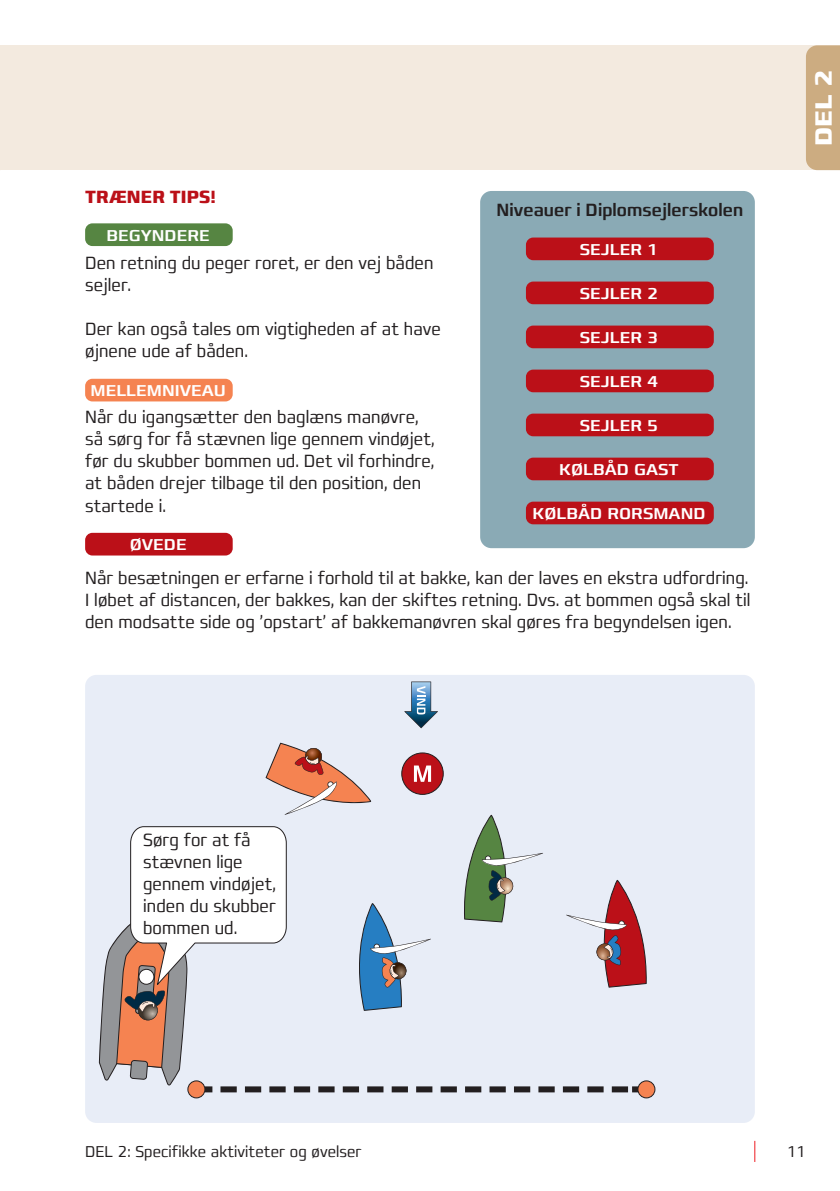
<style>
.page{position:relative;width:840px;height:1191px;background:#fff}
.page>*{position:absolute;margin:0;border:0;box-sizing:border-box;transform-origin:0 0}
.t1{font:700 24px "Francker Pro";color:#fff}
.Brød_Cond_light_9_st{font:300 condensed 18px/22px "Francker Pro";letter-spacing:.005em;color:#231f20}
.Brød_Cond_light_9_st-2{font:500 condensed 18px "Francker Pro";letter-spacing:.005em;color:#231f20}
.Brød_Cond_light_9_st-3{font:700 condensed 18px "Francker Pro";letter-spacing:.005em;color:#bb1018}
.Overskrift_DEL{font:500 16px "Francker Pro";color:#fff}
.t2{font:300 condensed 16px "Francker Pro";letter-spacing:.005em;color:#231f20}
</style>
<div class="page">
<div style="left:85px;top:675px;width:669px;height:448px;background:#e8edf7;border-radius:11px"></div>
<div style="left:85px;top:223px;width:147px;height:23px;background:#568542;border-radius:7px"></div>
<div style="left:85px;top:379px;width:147px;height:22px;background:#f58351;border-radius:7px"></div>
<div style="left:85px;top:533px;width:147px;height:22px;background:#bb1018;border-radius:7px"></div>
<div style="left:480px;top:191px;width:274px;height:357px;background:#8aaab5;border-radius:11px"></div>
<div style="left:525px;top:237px;width:188px;height:23px;background:#bb1018;border-radius:7px"></div>
<div style="left:525px;top:281px;width:188px;height:23px;background:#bb1018;border-radius:7px"></div>
<div style="left:525px;top:325px;width:188px;height:23px;background:#bb1018;border-radius:7px"></div>
<div style="left:525px;top:369px;width:188px;height:23px;background:#bb1018;border-radius:7px"></div>
<div style="left:525px;top:413px;width:188px;height:23px;background:#bb1018;border-radius:7px"></div>
<div style="left:525px;top:457px;width:188px;height:23px;background:#bb1018;border-radius:7px"></div>
<div style="left:525px;top:501px;width:188px;height:23px;background:#bb1018;border-radius:7px"></div>
<svg style="left:404px;top:681px;width:33px;height:47px"></svg>
<svg style="left:99px;top:742px;width:556px;height:356px"></svg>
<div style="left:0;top:45px;width:839px;height:125px;background:#f3eadf"></div>
<svg style="left:754px;top:1140px;width:1px;height:22px"></svg>
<div style="left:806px;top:45px;width:33px;height:125px;background:#ccac81"></div>
<p class="Brød_Cond_light_9_st-3" style="left:85px;top:186px;width:132px">TRÆNER TIPS!</p>
<p class="Overskrift_DEL" style="left:106px;top:225px;width:105px">BEGYNDERE</p>
<p class="Brød_Cond_light_9_st" style="left:85px;top:253px;width:350px">Den retning du peger roret, er den vej båden sejler.</p>
<p class="Brød_Cond_light_9_st" style="left:85px;top:319px;width:357px">Der kan også tales om vigtigheden af at have øjnene ude af båden.</p>
<p class="Overskrift_DEL" style="left:90px;top:381px;width:137px">MELLEMNIVEAU</p>
<p class="Brød_Cond_light_9_st" style="left:85px;top:407px;width:351px">Når du igangsætter den baglæns manøvre, så sørg for få stævnen lige gennem vindøjet, før du skubber bommen ud. Det vil forhindre, at båden drejer tilbage til den position, den startede i.</p>
<p class="Overskrift_DEL" style="left:130px;top:535px;width:58px">ØVEDE</p>
<p class="Brød_Cond_light_9_st-2" style="left:496px;top:199px;width:248px">Niveauer i Diplomsejlerskolen</p>
<p class="Overskrift_DEL" style="left:579px;top:239px;width:80px">SEJLER 1</p>
<p class="Overskrift_DEL" style="left:579px;top:283px;width:80px">SEJLER 2</p>
<p class="Overskrift_DEL" style="left:579px;top:327px;width:80px">SEJLER 3</p>
<p class="Overskrift_DEL" style="left:579px;top:371px;width:80px">SEJLER 4</p>
<p class="Overskrift_DEL" style="left:579px;top:415px;width:80px">SEJLER 5</p>
<p class="Overskrift_DEL" style="left:559px;top:459px;width:121px">KØLBÅD GAST</p>
<p class="Overskrift_DEL" style="left:532px;top:503px;width:174px">KØLBÅD RORSMAND</p>
<p class="Brød_Cond_light_9_st" style="left:85px;top:567px;width:666px;text-align:justify">Når besætningen er erfarne i forhold til at bakke, kan der laves en ekstra udfordring.<br>I løbet af distancen, der bakkes, kan der skiftes retning. Dvs. at bommen også skal til den modsatte side og ’opstart’ af bakkemanøvren skal gøres fra begyndelsen igen.</p>
<h1 class="t1" style="left:808px;top:146px;width:78px;rotate:-90deg">DEL 2</h1>
<p class="Brød_Cond_light_9_st" style="left:143px;top:829px;width:134px">Sørg for at få stævnen lige gennem vindøjet, inden du skubber bommen ud.</p>
<p class="t2" style="left:85px;top:1141px;width:278px">DEL 2: Specifikke aktiviteter og øvelser</p>
<p class="t2" style="left:786px;top:1141px;width:20px">11</p>
</div>
